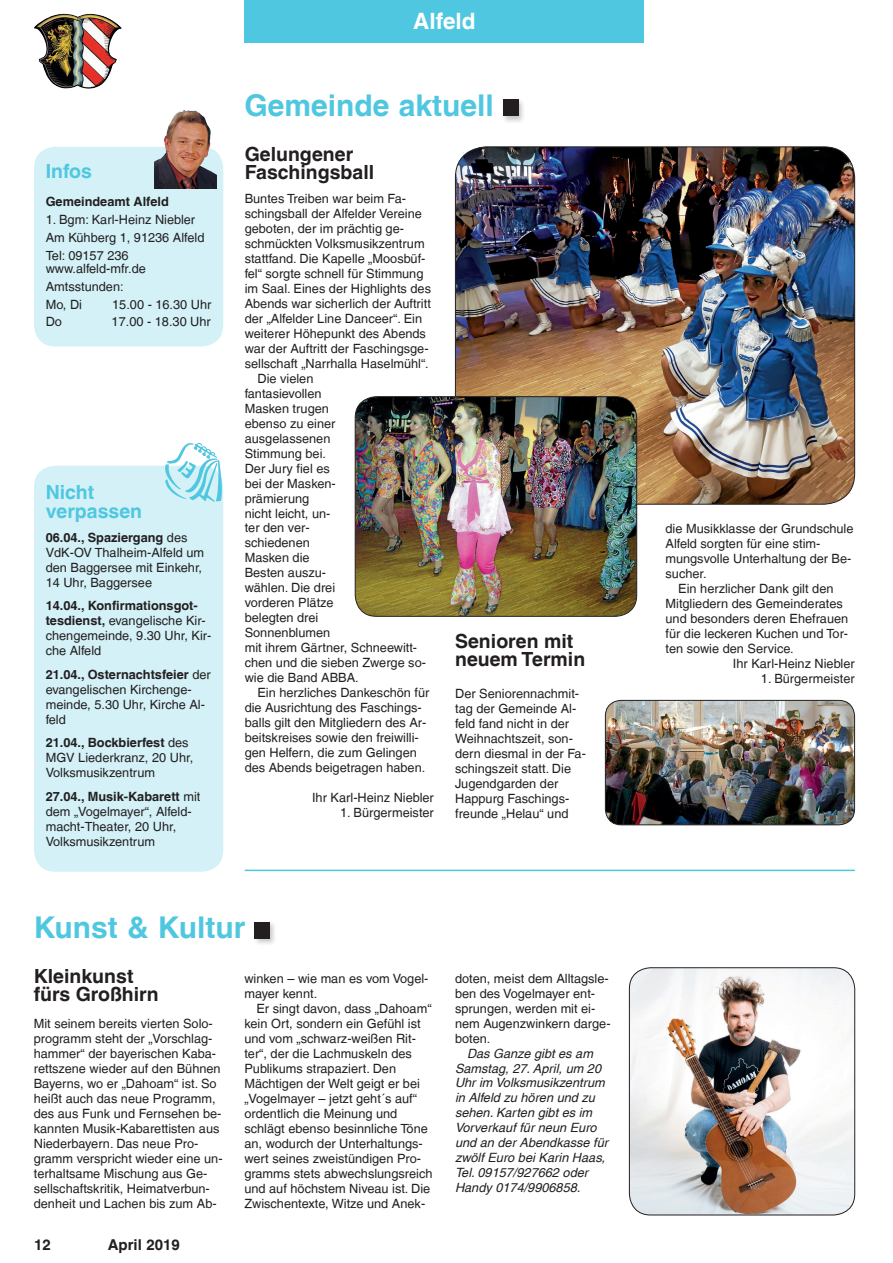
<style>
.page{position:relative;width:893px;height:1263px;background:#fff}
.page>*{position:absolute;margin:0;border:0;box-sizing:border-box;transform-origin:0 0}
.t1{font:700 30px "Helvetica LT";color:#50c7e0}
.t2{font:700 22.5px "Helvetica LT";color:#fff}
.t3{font:700 19.5px/18px "Helvetica LT";color:#231f20}
.t4{font:700 19.5px/19.2px "Helvetica LT";color:#50c7e0}
.t5{font:700 15px "Helvetica LT";color:#231f20}
.t6{font:12.75px/15px "Helvetica LT";color:#231f20}
.t7{font:italic 12.75px/15px "Helvetica LT";color:#231f20}
.t8{font:700 12.75px "Helvetica LT";color:#231f20}
.s1{font-weight:700}
</style>
<div class="page">
<div style="left:244px;top:0;width:400px;height:43px;background:#50c7e0"></div>
<img style="left:34px;top:13px;width:88px;height:76px">
<hr style="left:245px;top:870px;width:610px;height:1px;background:#50c7e0">
<div style="left:501px;top:98px;width:25px;height:26px;background:#231f20;opacity:.25"></div>
<div style="left:503px;top:100px;width:15px;height:16px;background:#231f20"></div>
<div style="left:34px;top:147px;width:189px;height:199px;background:#d3f1f7;border-radius:21px"></div>
<img style="left:155px;top:109px;width:62px;height:80px">
<div style="left:34px;top:466px;width:189px;height:406px;background:#d3f1f7;border-radius:21px"></div>
<img style="left:160px;top:442px;width:64px;height:65px">
<img style="left:605px;top:700px;width:249px;height:125px">
<div style="left:605px;top:700px;width:250px;height:125px;border:1px solid #231f20;border-radius:16px"></div>
<div style="left:253px;top:920px;width:24px;height:26px;background:#231f20;opacity:.25"></div>
<div style="left:254px;top:922px;width:16px;height:17px;background:#231f20"></div>
<img style="left:629px;top:968px;width:225px;height:247px">
<div style="left:629px;top:967px;width:226px;height:248px;border:1px solid #231f20;border-radius:21px"></div>
<img style="left:455px;top:147px;width:400px;height:357px">
<img style="left:355px;top:397px;width:282px;height:219px">
<div style="left:355px;top:396px;width:282px;height:220px;border:1px solid #231f20;border-radius:21px"></div>
<h2 class="t2" style="left:413px;top:8px;width:64px">Alfeld</h2>
<h3 class="t4" style="left:46px;top:162px;width:48px">Infos</h3>
<p class="t8" style="left:46px;top:194px;width:125px">Gemeindeamt Alfeld</p>
<p class="t6" style="left:46px;top:211px;width:160px;line-height:17.7px">1. Bgm: Karl-Heinz Niebler<br>Am Kühberg 1, 91236 Alfeld<br>Tel: 09157 236</p>
<p class="t6" style="left:46px;top:260px;width:102px;line-height:17.7px">www.alfeld-mfr.de<br>Amtsstunden:<br>Mo, Di</p>
<p class="t6" style="left:112px;top:297px;width:101px">15.00 - 16.30 Uhr</p>
<p class="t6" style="left:46px;top:314px;width:18px">Do</p>
<p class="t6" style="left:112px;top:314px;width:101px">17.00 - 18.30 Uhr</p>
<h3 class="t4" style="left:46px;top:482px;width:98px">Nicht verpassen</h3>
<p class="t6" style="left:46px;top:530px;width:160px"><span class="s1">06.04., Spaziergang</span> des<br>VdK-OV Thalheim-Alfeld um den Baggersee mit Einkehr,<br>14 Uhr, Baggersee</p>
<p class="t6" style="left:46px;top:598px;width:167px"><span class="s1">14.04., Konfirmationsgot&shy;tesdienst,</span> evangelische Kir&shy;chengemeinde, 9.30 Uhr, Kir&shy;che Alfeld</p>
<p class="t6" style="left:46px;top:667px;width:167px"><span class="s1">21.04., Osternachtsfeier</span> der evangelischen Kirchenge&shy;meinde, 5.30 Uhr, Kirche Al&shy;feld</p>
<p class="t6" style="left:46px;top:735px;width:149px"><span class="s1">21.04., Bockbierfest</span> des<br>MGV Liederkranz, 20 Uhr,<br>Volksmusikzentrum</p>
<p class="t6" style="left:46px;top:789px;width:156px"><span class="s1">27.04., Musik-Kabarett</span> mit dem „Vogelmayer“, Alfeld&shy;macht-Theater, 20 Uhr,<br>Volksmusikzentrum</p>
<h1 class="t1" style="left:244px;top:87px;width:251px">Gemeinde aktuell</h1>
<h3 class="t3" style="left:245px;top:145px;width:131px">Gelungener<br>Faschingsball</h3>
<p class="t6" style="left:245px;top:191px;width:163px">Buntes Treiben war beim Fa-</p>
<p class="t6" style="left:245px;top:206px;width:179px">schingsball der Alfelder Vereine</p>
<p class="t6" style="left:245px;top:221px;width:161px">geboten, der im prächtig ge-</p>
<p class="t6" style="left:245px;top:236px;width:181px">schmückten Volksmusikzentrum</p>
<p class="t6" style="left:245px;top:251px;width:182px">stattfand. Die Kapelle „Moosbüf-</p>
<p class="t6" style="left:245px;top:266px;width:180px">fel“ sorgte schnell für Stimmung</p>
<p class="t6" style="left:245px;top:281px;width:188px">im Saal. Eines der Highlights des</p>
<p class="t6" style="left:245px;top:296px;width:188px">Abends war sicherlich der Auftritt</p>
<p class="t6" style="left:245px;top:311px;width:179px">der „Alfelder Line Danceer“. Ein</p>
<p class="t6" style="left:245px;top:326px;width:183px">weiterer Höhepunkt des Abends</p>
<p class="t6" style="left:245px;top:340px;width:185px">war der Auftritt der Faschingsge-</p>
<p class="t6" style="left:245px;top:355px;width:186px">sellschaft „Narrhalla Haselmühl“.</p>
<p class="t6" style="left:257px;top:370px;width:57px">Die vielen</p>
<p class="t6" style="left:245px;top:385px;width:78px">fantasievollen</p>
<p class="t6" style="left:245px;top:400px;width:86px">Masken trugen</p>
<p class="t6" style="left:245px;top:415px;width:92px">ebenso zu einer</p>
<p class="t6" style="left:245px;top:430px;width:87px">ausgelassenen</p>
<p class="t6" style="left:245px;top:445px;width:83px">Stimmung bei.</p>
<p class="t6" style="left:245px;top:460px;width:87px">Der Jury fiel es</p>
<p class="t6" style="left:245px;top:475px;width:93px">bei der Masken-</p>
<p class="t6" style="left:245px;top:490px;width:66px">prämierung</p>
<p class="t6" style="left:245px;top:505px;width:87px">nicht leicht, un-</p>
<p class="t6" style="left:245px;top:520px;width:66px">ter den ver-</p>
<p class="t6" style="left:245px;top:535px;width:67px">schiedenen</p>
<p class="t6" style="left:245px;top:550px;width:66px">Masken die</p>
<p class="t6" style="left:245px;top:565px;width:83px">Besten auszu-</p>
<p class="t6" style="left:245px;top:580px;width:92px">wählen. Die drei</p>
<p class="t6" style="left:245px;top:595px;width:90px">vorderen Plätze</p>
<p class="t6" style="left:245px;top:610px;width:75px">belegten drei</p>
<p class="t6" style="left:245px;top:625px;width:87px">Sonnenblumen</p>
<p class="t6" style="left:245px;top:640px;width:174px">mit ihrem Gärtner, Schneewitt-</p>
<p class="t6" style="left:245px;top:655px;width:183px">chen und die sieben Zwerge so-</p>
<p class="t6" style="left:245px;top:670px;width:116px">wie die Band ABBA.</p>
<p class="t6" style="left:257px;top:685px;width:173px">Ein herzliches Dankeschön für</p>
<p class="t6" style="left:245px;top:700px;width:179px">die Ausrichtung des Faschings-</p>
<p class="t6" style="left:245px;top:715px;width:183px">balls gilt den Mitgliedern des Ar-</p>
<p class="t6" style="left:245px;top:730px;width:176px">beitskreises sowie den freiwilli-</p>
<p class="t6" style="left:245px;top:745px;width:174px">gen Helfern, die zum Gelingen</p>
<p class="t6" style="left:245px;top:760px;width:182px">des Abends beigetragen haben.</p>
<p class="t6" style="left:312px;top:790px;width:123px">Ihr Karl-Heinz Niebler</p>
<p class="t6" style="left:340px;top:805px;width:95px">1. Bürgermeister</p>
<h3 class="t3" style="left:455px;top:631px;width:132px">Senioren mit neuem Termin</h3>
<p class="t6" style="left:455px;top:686px;width:132px">Der Seniorennachmit&shy;tag der Gemeinde Al&shy;feld fand nicht in der<br>Weihnachtszeit, son&shy;dern diesmal in der Fa&shy;schingszeit statt. Die<br>Jugendgarden der<br>Happurg Faschings&shy;freunde „Helau“ und</p>
<h1 class="t1" style="left:34px;top:909px;width:213px">Kunst &amp; Kultur</h1>
<h3 class="t3" style="left:34px;top:967px;width:126px">Kleinkunst fürs Großhirn</h3>
<p class="t6" style="left:34px;top:1016px;width:190px">Mit seinem bereits vierten Solo&shy;programm steht der „Vorschlag&shy;hammer“ der bayerischen Kaba&shy;rettszene wieder auf den Bühnen<br>Bayerns, wo er „Dahoam“ ist. So heißt auch das neue Programm, des aus Funk und Fernsehen be&shy;kannten Musik-Kabarettisten aus<br>Niederbayern. Das neue Pro&shy;gramm verspricht wieder eine un&shy;terhaltsame Mischung aus Ge&shy;sellschaftskritik, Heimatverbun&shy;denheit und Lachen bis zum Ab-</p>
<p class="t6" style="left:244px;top:970px;width:186px">winken – wie man es vom Vogel&shy;mayer kennt.</p>
<p class="t6" style="left:244px;top:1000px;width:190px;text-indent:12px">Er singt davon, dass „Dahoam“ kein Ort, sondern ein Gefühl ist und vom „schwarz-weißen Rit&shy;ter“, der die Lachmuskeln des<br>Publikums strapaziert. Den<br>Mächtigen der Welt geigt er bei „Vogelmayer – jetzt geht´s auf“ ordentlich die Meinung und schlägt ebenso besinnliche Töne an, wodurch der Unterhaltungs&shy;wert seines zweistündigen Pro&shy;gramms stets abwechslungsreich und auf höchstem Niveau ist. Die<br>Zwischentexte, Witze und Anek-</p>
<p class="t5" style="left:34px;top:1236px;width:18px">12</p>
<p class="t5" style="left:108px;top:1236px;width:74px">April 2019</p>
<p class="t6" style="left:455px;top:970px;width:157px">doten, meist dem Alltagsle&shy;ben des Vogelmayer ent&shy;sprungen, werden mit ei&shy;nem Augenzwinkern darge&shy;boten.</p>
<p class="t7" style="left:455px;top:1045px;width:155px;text-indent:12px">Das Ganze gibt es am<br>Samstag, 27. April, um 20<br>Uhr im Volksmusikzentrum in Alfeld zu hören und zu sehen. Karten gibt es im<br>Vorverkauf für neun Euro und an der Abendkasse für zwölf Euro bei Karin Haas,<br>Tel. 09157/927662 oder<br>Handy 0174/9906858.</p>
<p class="t6" style="left:666px;top:521px;width:189px">die Musikklasse der Grundschule</p>
<p class="t6" style="left:666px;top:536px;width:156px">Alfeld sorgten für eine stim-</p>
<p class="t6" style="left:666px;top:550px;width:187px">mungsvolle Unterhaltung der Be-</p>
<p class="t6" style="left:666px;top:565px;width:43px">sucher.</p>
<p class="t6" style="left:678px;top:580px;width:157px">Ein herzlicher Dank gilt den</p>
<p class="t6" style="left:666px;top:595px;width:179px">Mitgliedern des Gemeinderates</p>
<p class="t6" style="left:666px;top:610px;width:184px">und besonders deren Ehefrauen</p>
<p class="t6" style="left:666px;top:625px;width:184px">für die leckeren Kuchen und Tor-</p>
<p class="t6" style="left:666px;top:640px;width:130px">ten sowie den Service.</p>
<p class="t6" style="left:733px;top:655px;width:123px">Ihr Karl-Heinz Niebler</p>
<p class="t6" style="left:761px;top:670px;width:95px">1. Bürgermeister</p>
</div>
